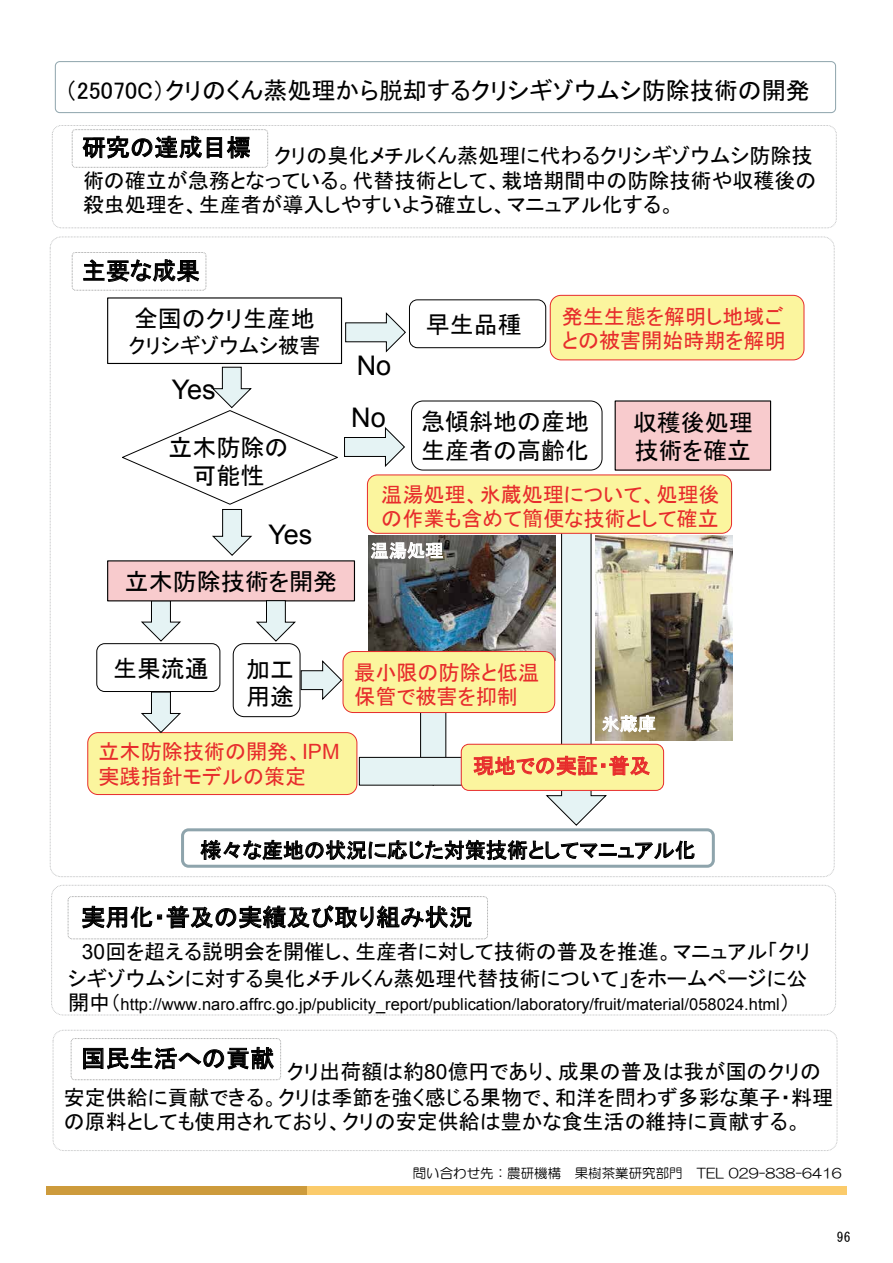
<style>
.page{position:relative;width:893px;height:1263px;background:#fff}
.page>*{position:absolute;margin:0;border:0;box-sizing:border-box;transform-origin:0 0}
.t1{font:27px "Arial";letter-spacing:-.005em;color:#000}
.t2{font:24px/27.6px "MS P Gothic";color:#000}
.t3{font:21.15px/24.3px "MS P Gothic";color:#e72c2c}
.t4{font:21.15px "MS P Gothic";color:#000}
.t5{font:21px/24.6px "MS P Gothic";color:#000}
.t6{font:18px "MS P Gothic";letter-spacing:.01em;color:#fff}
.t7{font:16.5px "Arial";color:#000}
.t8{font:13.5px "HG Maru Gothic MPRO";color:#000}
.t9{font:13.5px "MS Gothic";color:#000}
.s1{font-family:"Arial"}
.s2{font-family:"MS P Gothic";font-size:21px}
</style>
<div class="page">
<div style="left:55px;top:61px;width:781px;height:52px;border:1px solid #8ea4ac;border-radius:4px"></div>
<div style="left:72px;top:129px;width:196px;height:39px;border:1px dashed #a0a1a1;border-radius:3px"></div>
<div style="left:72px;top:252px;width:134px;height:39px;border:1px dashed #a0a1a1;border-radius:3px"></div>
<div style="left:68px;top:896px;width:420px;height:43px;border:1px dashed #a0a1a1;border-radius:4px"></div>
<svg style="left:82px;top:136px;width:168px;height:32px"></svg>
<svg style="left:83px;top:259px;width:116px;height:32px"></svg>
<svg style="left:82px;top:905px;width:390px;height:35px"></svg>
<svg style="left:83px;top:1047px;width:191px;height:23px"></svg>
<div style="left:52px;top:125px;width:785px;height:103px;border:1px dashed #bfc0c1;border-radius:9px"></div>
<div style="left:51px;top:885px;width:785px;height:130px;border:1px dashed #bfc0c1;border-radius:11px"></div>
<div style="left:53px;top:1030px;width:784px;height:121px;border:1px dashed #bfc0c1;border-radius:11px"></div>
<div style="left:71px;top:1038px;width:210px;height:42px;border:1px dashed #a0a1a1;border-radius:4px"></div>
<div style="left:165px;top:1186px;width:681px;height:9px;background:#fbcb6b"></div>
<div style="left:47px;top:1186px;width:260px;height:9px;background:#cd9b3c"></div>
<img style="left:369px;top:536px;width:104px;height:115px">
<svg style="left:406px;top:713px;width:54px;height:73px"></svg>
<div style="left:343px;top:651px;width:212px;height:62px;background:#fbf59e;border:1px solid #e72c2c;border-radius:10px"></div>
<div style="left:181px;top:828px;width:534px;height:40px;background:#fff;border:3px solid #8ea4ac;border-radius:6px"></div>
<div style="left:359px;top:757px;width:257px;height:28px;background:#e5f3f4"></div>
<div style="left:359px;top:757px;width:257px;height:28px;border:1px solid #000"></div>
<div style="left:367px;top:475px;width:365px;height:59px;background:#fbf59e;border:1px solid #e72c2c;border-radius:10px"></div>
<div style="left:107px;top:297px;width:235px;height:67px;border:1px solid #000"></div>
<svg style="left:345px;top:312px;width:61px;height:41px"></svg>
<div style="left:409px;top:299px;width:137px;height:49px;border:1px solid #000;border-radius:8px"></div>
<svg style="left:140px;top:601px;width:42px;height:41px"></svg>
<div style="left:411px;top:401px;width:191px;height:69px;border:1px solid #000;border-radius:12px"></div>
<div style="left:615px;top:401px;width:156px;height:69px;background:#f8cbcd"></div>
<div style="left:108px;top:561px;width:246px;height:40px;background:#f8cbcd"></div>
<div style="left:87px;top:732px;width:270px;height:63px;background:#fbf59e;border:1px solid #e72c2c;border-radius:10px"></div>
<svg style="left:200px;top:839px;width:495px;height:29px"></svg>
<div style="left:461px;top:744px;width:203px;height:46px;background:#fbf59e;border-radius:8px"></div>
<div style="left:461px;top:744px;width:203px;height:47px;border:1px solid #e72c2c;border-radius:8px"></div>
<div style="left:96px;top:643px;width:124px;height:49px;border:1px solid #000;border-radius:8px"></div>
<div style="left:233px;top:643px;width:67px;height:74px;border:1px solid #000;border-radius:11px"></div>
<svg style="left:255px;top:600px;width:42px;height:42px"></svg>
<svg style="left:140px;top:691px;width:42px;height:42px"></svg>
<svg style="left:300px;top:659px;width:43px;height:42px"></svg>
<div style="left:550px;top:295px;width:254px;height:65px;background:#fbf59e;border:1px solid #e72c2c;border-radius:11px"></div>
<svg style="left:121px;top:366px;width:322px;height:203px"></svg>
<img style="left:655px;top:535px;width:77px;height:206px">
<img style="left:473px;top:532px;width:182px;height:294px">
<p class="t2" style="left:65px;top:76px;width:747px">（25070C）クリのくん蒸処理から脱却するクリシギゾウムシ防除技術の開発</p>
<p class="t2" style="left:82px;top:133px;width:170px">研究の達成目標</p>
<p class="t5" style="left:83px;top:143px;width:735px;text-indent:191px">クリの臭化メチルくん蒸処理に代わるクリシギゾウムシ防除技術の確立が急務となっている。代替技術として、栽培期間中の防除技術や収穫後の殺虫処理を、生産者が導入しやすいよう確立し、マニュアル化する。</p>
<p class="t2" style="left:82px;top:257px;width:120px">主要な成果</p>
<p class="t2" style="left:134px;top:305px;width:182px">全国のクリ生産地</p>
<p class="t4" style="left:129px;top:335px;width:193px">クリシギゾウムシ被害</p>
<p class="t1" style="left:172px;top:372px;width:45px">Yes</p>
<p class="t2" style="left:169px;top:432px;width:121px;line-height:28.8px;text-align:center">立木防除の可能性</p>
<p class="t1" style="left:268px;top:517px;width:45px">Yes</p>
<p class="t2" style="left:125px;top:567px;width:214px">立木防除技術を開発</p>
<p class="t1" style="left:357px;top:348px;width:36px">No</p>
<p class="t1" style="left:351px;top:400px;width:36px">No</p>
<p class="t2" style="left:426px;top:310px;width:97px">早生品種</p>
<p class="t3" style="left:562px;top:304px;width:225px">発生生態を解明し地域ごとの被害開始時期を解明</p>
<p class="t2" style="left:421px;top:407px;width:169px;line-height:28.8px">急傾斜地の産地生産者の高齢化</p>
<p class="t2" style="left:633px;top:409px;width:121px">収穫後処理技術を確立</p>
<p class="t3" style="left:381px;top:482px;width:340px">温湯処理、氷蔵処理について、処理後の作業も含めて簡便な技術として確立</p>
<p class="t6" style="left:371px;top:541px;width:74px">温湯処理</p>
<p class="t2" style="left:113px;top:655px;width:97px">生果流通</p>
<p class="t3" style="left:354px;top:660px;width:186px">最小限の防除と低温保管で被害を抑制</p>
<p class="t2" style="left:246px;top:655px;width:49px">加工用途</p>
<p class="t6" style="left:602px;top:715px;width:56px">氷蔵庫</p>
<p class="t3" style="left:99px;top:738px;width:242px;line-height:25.2px">立木防除技術の開発、<span class="s1">IPM</span>実践指針モデルの策定</p>
<p class="t3" style="left:473px;top:753px;width:179px">現地での実証・普及</p>
<p class="t4" style="left:200px;top:839px;width:497px">様々な産地の状況に応じた対策技術としてマニュアル化</p>
<p class="t2" style="left:81px;top:903px;width:393px">実用化・普及の実績及び取り組み状況</p>
<p class="t5" style="left:68px;top:939px;width:744px;line-height:26.2px;text-align:right"><span class="s1">30</span>回を超える説明会を開催し、生産者に対して技術の普及を推進。マニュアル「クリシギゾウムシに対する臭化メチルくん蒸処理代替技術について」をホームページに公</p>
<p class="t7" style="left:68px;top:993px;width:724px"><span class="s2">開中（</span>http://www.naro.affrc.go.jp/publicity_report/publication/laboratory/fruit/material/058024.html<span class="s2">）</span></p>
<p class="t2" style="left:81px;top:1044px;width:194px">国民生活への貢献</p>
<p class="t5" style="left:64px;top:1058px;width:771px;line-height:26.2px;text-indent:223px">クリ出荷額は約<span class="s1">80</span>億円であり、成果の普及は我が国のクリの安定供給に貢献できる。クリは季節を強く感じる果物で、和洋を問わず多彩な菓子・料理</p>
<p class="t5" style="left:64px;top:1109px;width:739px">の原料としても使用されており、クリの安定供給は豊かな食生活の維持に貢献する。</p>
<p class="t8" style="left:413px;top:1166px;width:431px">問い合わせ先：農研機構 果樹茶業研究部門 TEL 029-838-6416</p>
<p class="t9" style="left:837px;top:1230px;width:15px">96</p>
</div>
